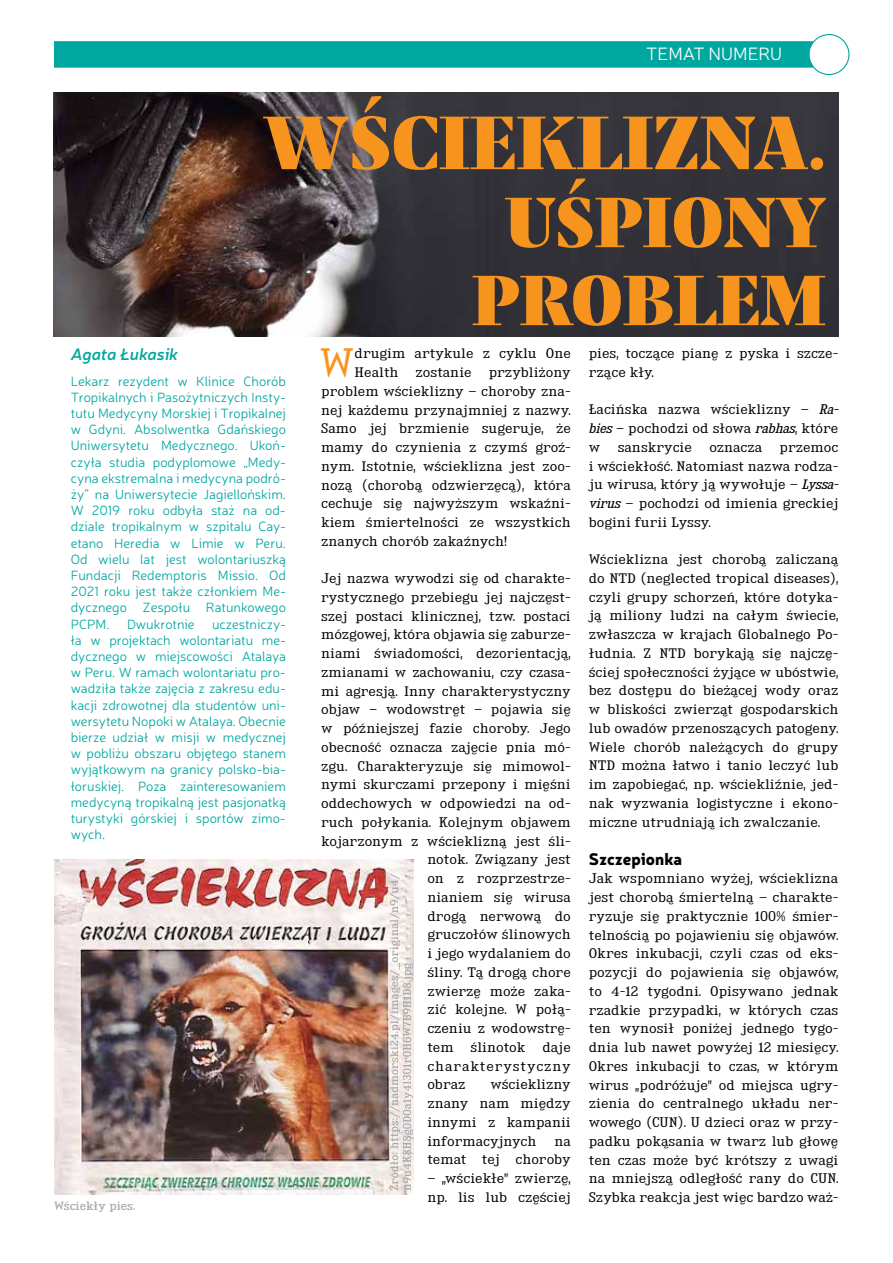
<style>
.page{position:relative;width:893px;height:1263px;background:#fff}
.page>*{position:absolute;margin:0;border:0;box-sizing:border-box;transform-origin:0 0}
.t1{font:900 75px "Praho";color:#f7941e}
.t2{font:900 70.5px/78px "Praho";color:#f7941e;text-align:center}
.t3{font:35.85px "Kingsbridge Bk";color:#f7941e}
.t4{font:300 18px "Neris";color:#fff}
.t5{font:italic 600 16.5px "Neris";letter-spacing:-.005em;color:#00a79e}
.t6{font:900 16.5px "Neris";color:#000}
.t7{font:300 13.5px/16.2px "Neris";color:#00a79e;text-align:justify}
.t8{font:12px/18.8px "Kingsbridge Bk";color:#000;text-align:justify}
.t9{font:10.5px "Kingsbridge Rg";color:#a7a9ac}
.s1{font-style:italic}
</style>
<div class="page">
<svg style="left:54px;top:34px;width:795px;height:41px"></svg>
<img style="left:54px;top:92px;width:785px;height:245px">
<img style="left:54px;top:860px;width:360px;height:335px">
<svg style="left:388px;top:873px;width:25px;height:317px;background:#e2dbd8"></svg>
<h3 class="t4" style="left:646px;top:42px;width:137px">TEMAT NUMERU</h3>
<h1 class="t1" style="left:263px;top:96px;width:564px">WŚCIEKLIZNA.</h1>
<h2 class="t2" style="left:472px;top:181px;width:355px">UŚPIONY<br>PROBLEM</h2>
<h3 class="t3" style="left:320px;top:341px;width:36px">W</h3>
<p class="t8" style="left:355px;top:344px;width:218px">drugim artykule z cyklu One<br>Health</p>
<h3 class="t5" style="left:71px;top:343px;width:109px">Agata Łukasik</h3>
<p class="t7" style="left:71px;top:372px;width:217px">Lekarz rezydent w Klinice Chorób Tropikalnych i Pasożytniczych Insty&shy;tutu Medycyny Morskiej i Tropikalnej w Gdyni. Absolwentka Gdańskiego Uniwersytetu Medycznego. Ukoń&shy;czyła studia podyplomowe „Medy&shy;cyna ekstremalna i medycyna podró&shy;ży” na Uniwersytecie Jagiellońskim.<br>W 2019 roku odbyła staż na od&shy;dziale tropikalnym w szpitalu Cay&shy;etano Heredia w Limie w Peru.<br>Od wielu lat jest wolontariuszką Fundacji Redemptoris Missio. Od 2021 roku jest także członkiem Me&shy;dycznego Zespołu Ratunkowego PCPM.</p>
<p class="t8" style="left:589px;top:344px;width:251px">pies, toczące pianę z pyska i szcze&shy;rzące kły.</p>
<p class="t8" style="left:589px;top:400px;width:252px">Łacińska nazwa wścieklizny – <span class="s1">Ra&shy;bies</span> – pochodzi od słowa <span class="s1">rabhas</span>, które w</p>
<p class="t8" style="left:321px;top:363px;width:251px;text-indent:167px">przybliżony problem wścieklizny – choroby zna&shy;nej każdemu przynajmniej z nazwy.<br>Samo jej brzmienie sugeruje, że mamy do czynienia z czymś groź&shy;nym. Istotnie, wścieklizna jest zoo&shy;nozą (chorobą odzwierzęcą), która cechuje się najwyższym wskaźni&shy;kiem śmiertelności ze wszystkich znanych chorób zakaźnych!</p>
<p class="t8" style="left:321px;top:569px;width:251px">Jej nazwa wywodzi się od charakte-</p>
<p class="t8" style="left:321px;top:588px;width:251px">rystycznego przebiegu jej najczęst-</p>
<p class="t8" style="left:321px;top:607px;width:251px">szej postaci klinicznej, tzw. postaci</p>
<p class="t8" style="left:321px;top:625px;width:251px">mózgowej, która objawia się zaburze-</p>
<p class="t8" style="left:321px;top:644px;width:251px">niami świadomości, dezorientacją,</p>
<p class="t8" style="left:321px;top:663px;width:251px">zmianami w zachowaniu, czy czasa-</p>
<p class="t8" style="left:321px;top:681px;width:251px">mi agresją. Inny charakterystyczny</p>
<p class="t8" style="left:321px;top:700px;width:251px">objaw – wodowstręt – pojawia się</p>
<p class="t8" style="left:321px;top:719px;width:251px">w późniejszej fazie choroby. Jego</p>
<p class="t8" style="left:321px;top:738px;width:251px">obecność oznacza zajęcie pnia mó-</p>
<p class="t8" style="left:321px;top:756px;width:251px">zgu. Charakteryzuje się mimowol-</p>
<p class="t8" style="left:321px;top:775px;width:251px">nymi skurczami przepony i mięśni</p>
<p class="t8" style="left:321px;top:794px;width:251px">oddechowych w odpowiedzi na od-</p>
<p class="t8" style="left:321px;top:813px;width:251px">ruch połykania. Kolejnym objawem</p>
<p class="t8" style="left:321px;top:831px;width:251px">kojarzonym z wścieklizną jest śli-</p>
<p class="t8" style="left:427px;top:850px;width:145px">notok. Związany jest</p>
<p class="t8" style="left:427px;top:869px;width:145px">on z rozprzestrze-</p>
<p class="t8" style="left:427px;top:888px;width:145px">nianiem się wirusa</p>
<p class="t8" style="left:427px;top:906px;width:145px">drogą nerwową do</p>
<p class="t8" style="left:427px;top:925px;width:145px">gruczołów ślinowych</p>
<p class="t8" style="left:427px;top:944px;width:145px">i jego wydalaniem do</p>
<p class="t8" style="left:427px;top:963px;width:145px">śliny. Tą drogą chore</p>
<p class="t8" style="left:427px;top:981px;width:145px">zwierzę może zaka-</p>
<p class="t8" style="left:427px;top:1000px;width:145px">zić kolejne. W połą-</p>
<p class="t8" style="left:427px;top:1019px;width:145px">czeniu z wodowstrę-</p>
<p class="t8" style="left:427px;top:1038px;width:28px">tem</p>
<p class="t8" style="left:471px;top:1038px;width:56px">ślinotok</p>
<p class="t8" style="left:416px;top:363px;width:58px">zostanie</p>
<p class="t8" style="left:618px;top:438px;width:76px">sanskrycie</p>
<p class="t8" style="left:709px;top:438px;width:54px">oznacza</p>
<p class="t8" style="left:589px;top:438px;width:252px;text-indent:191px">przemoc i wściekłość. Natomiast nazwa rodza&shy;ju wirusa, który ją wywołuje – <span class="s1">Lyssa&shy;virus</span> – pochodzi od imienia greckiej bogini furii Lyssy.</p>
<p class="t8" style="left:589px;top:550px;width:251px">Wścieklizna jest chorobą zaliczaną do NTD (neglected tropical diseases), czyli grupy schorzeń, które dotyka&shy;ją miliony ludzi na całym świecie, zwłaszcza w krajach Globalnego Po&shy;łudnia. Z NTD borykają się najczę&shy;ściej społeczności żyjące w ubóstwie, bez dostępu do bieżącej wody oraz w bliskości zwierząt gospodarskich lub owadów przenoszących patogeny.<br>Wiele chorób należących do grupy NTD można łatwo i tanio leczyć lub im zapobiegać, np. wściekliźnie, jed&shy;nak wyzwania logistyczne i ekono&shy;miczne utrudniają ich zwalczanie.</p>
<h3 class="t6" style="left:589px;top:846px;width:95px">Szczepionka</h3>
<p class="t8" style="left:589px;top:869px;width:251px">Jak wspomniano wyżej, wścieklizna jest chorobą śmiertelną – charakte&shy;ryzuje się praktycznie 100% śmier&shy;telnością po pojawieniu się objawów.<br>Okres inkubacji, czyli czas od eks&shy;pozycji do pojawienia się objawów, to 4-12 tygodni. Opisywano jednak rzadkie przypadki, w których czas ten wynosił poniżej jednego tygo&shy;dnia lub nawet powyżej 12 miesięcy.<br>Okres inkubacji to czas, w którym wirus „podróżuje” od miejsca ugry&shy;zienia do centralnego układu ner&shy;wowego (CUN). U dzieci oraz w przy&shy;padku pokąsania w twarz lub głowę ten czas może być krótszy z uwagi na mniejszą odległość rany do CUN.<br>Szybka reakcja jest więc bardzo waż-</p>
<p class="t7" style="left:71px;top:615px;width:217px;text-indent:141px">uczestniczy&shy;ła w projektach wolontariatu me&shy;dycznego w miejscowości Atalaya w Peru. W ramach wolontariatu pro&shy;wadziła także zajęcia z zakresu edu&shy;kacji zdrowotnej dla studentów uni&shy;wersytetu Nopoki w Atalaya. Obecnie bierze udział w misji w medycznej w pobliżu obszaru objętego stanem wyjątkowym na granicy polsko-bia&shy;łoruskiej. Poza zainteresowaniem medycyną tropikalną jest pasjonatką turystyki górskiej i sportów zimo&shy;wych.</p>
<p class="t7" style="left:127px;top:615px;width:69px">Dwukrotnie</p>
<p class="t8" style="left:427px;top:1038px;width:145px;text-indent:115px">daje charakterystyczny obraz</p>
<p class="t8" style="left:427px;top:1075px;width:145px;text-indent:63px">wścieklizny znany nam między innymi z kampanii informacyjnych</p>
<p class="t8" style="left:554px;top:1131px;width:18px">na</p>
<p class="t8" style="left:427px;top:1150px;width:41px">temat</p>
<p class="t8" style="left:482px;top:1150px;width:19px">tej</p>
<p class="t8" style="left:515px;top:1150px;width:57px">choroby</p>
<p class="t8" style="left:427px;top:1169px;width:145px">– „wściekłe” zwierzę, np. lis lub częściej</p>
<p class="t9" style="left:54px;top:1200px;width:83px">Wściekły pies.</p>
</div>
